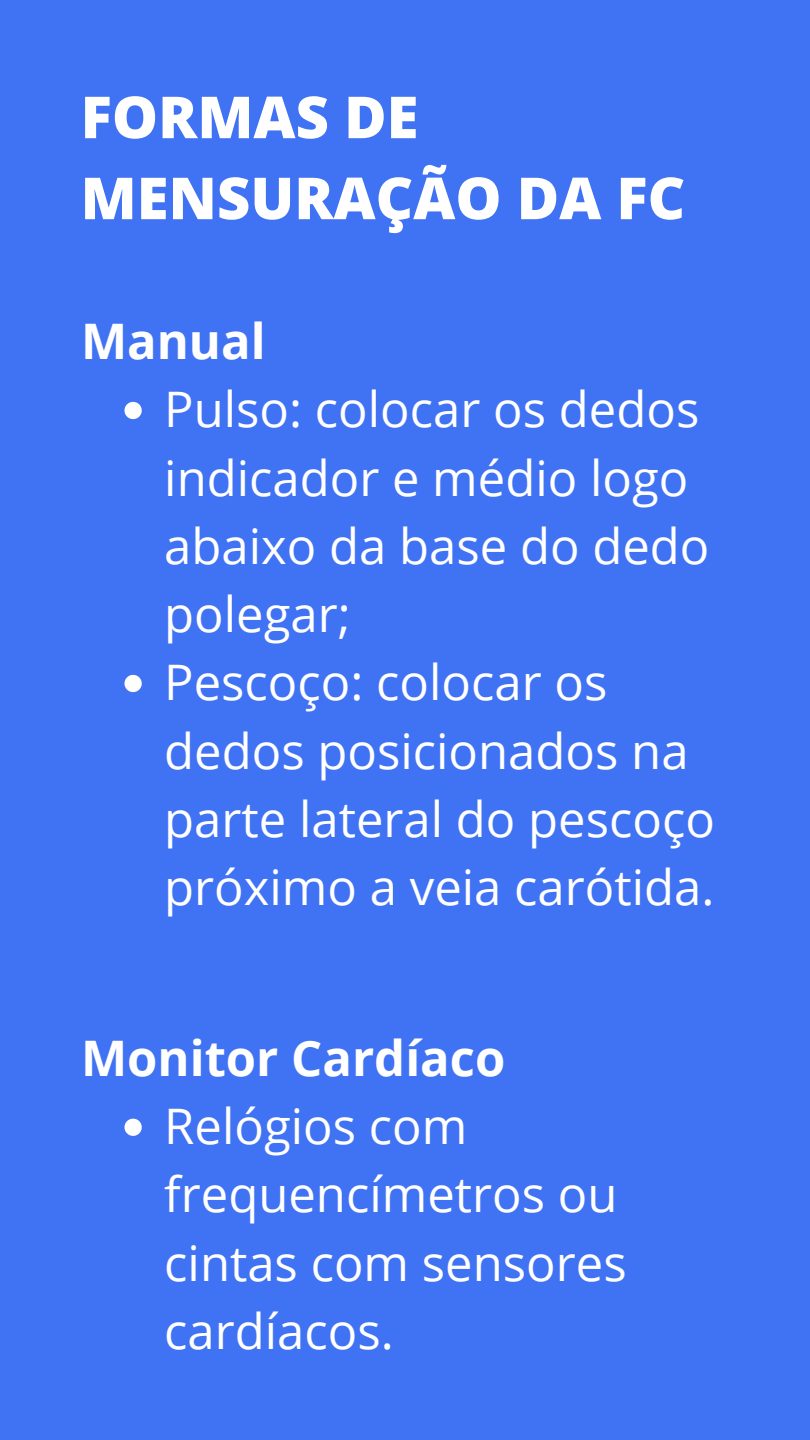
<style>
.page{position:relative;width:810px;height:1440px;background:#4072f4}
.page>*{position:absolute;margin:0;border:0;box-sizing:border-box;transform-origin:0 0}
.t1{font:800 58px/81px "Open Sans";color:#fff}
.t2{font:49px/68.2px "Open Sans";color:#fff}
.t3{font:700 49px "Open Sans";color:#fff}
</style>
<div class="page">
<svg style="left:124px;top:402px;width:18px;height:17px"></svg>
<svg style="left:124px;top:675px;width:18px;height:17px"></svg>
<svg style="left:124px;top:1119px;width:18px;height:17px"></svg>
<p class="t1" style="left:81px;top:75px;width:606px">FORMAS DE<br>MENSURAÇÃO DA FC</p>
<p class="t3" style="left:81px;top:307px;width:186px">Manual</p>
<p class="t2" style="left:164px;top:374px;width:547px">Pulso: colocar os dedos indicador e médio logo abaixo da base do dedo polegar;</p>
<p class="t2" style="left:164px;top:647px;width:552px">Pescoço: colocar os dedos posicionados na parte lateral do pescoço próximo a veia carótida.</p>
<p class="t3" style="left:81px;top:1024px;width:426px">Monitor Cardíaco</p>
<p class="t2" style="left:164px;top:1091px;width:464px">Relógios com frequencímetros ou cintas com sensores cardíacos.</p>
</div>
